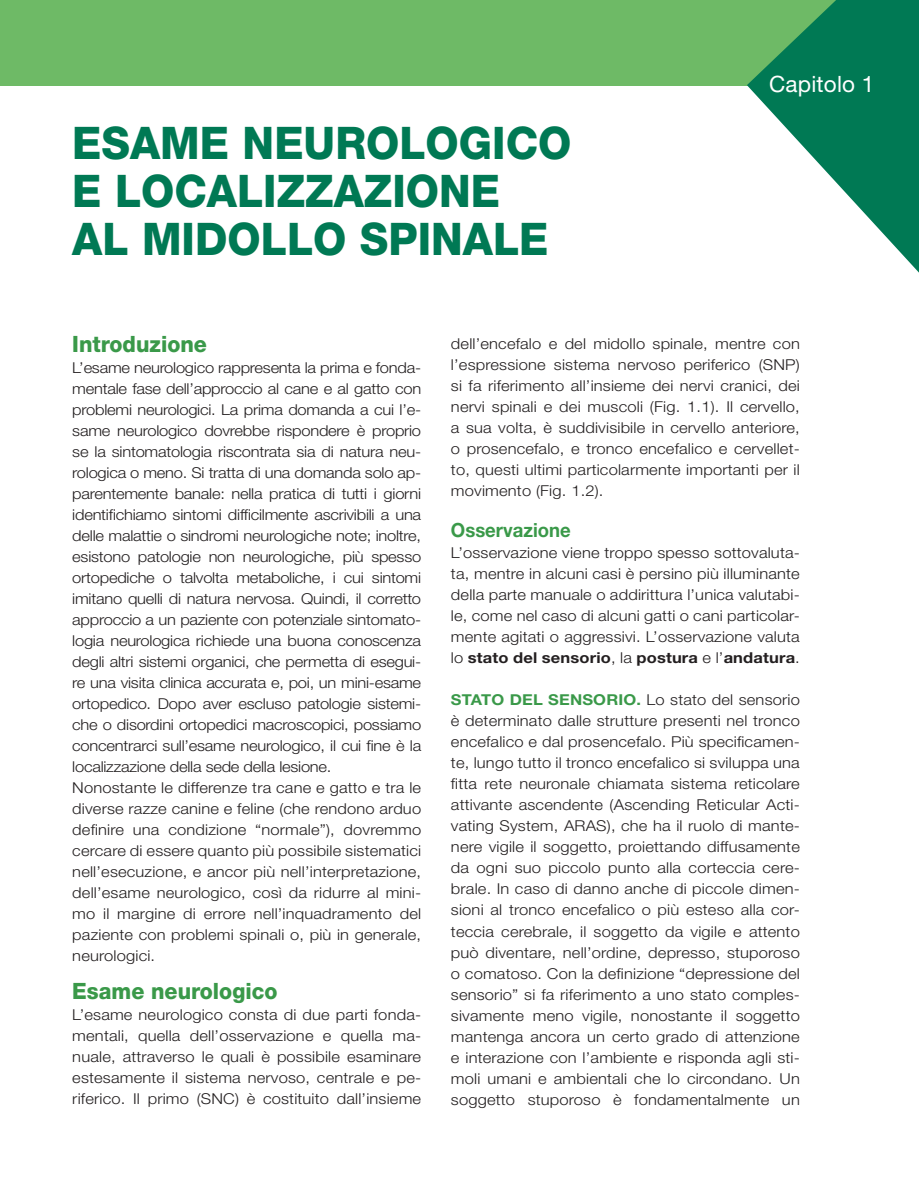
<style>
.page{position:relative;width:919px;height:1191px;background:#fff}
.page>*{position:absolute;margin:0;border:0;box-sizing:border-box;transform-origin:0 0}
.t1{font:800 45px/48px "Helvetica Neue LT Std";color:#007954;scale:.95 1}
.t2{font:800 22.5px "Helvetica Neue LT Std";color:#3a9949;scale:.95 1}
.t3{font:22.5px "Helvetica Neue LT Std";letter-spacing:.01em;color:#fff}
.t4{font:700 19.5px "Helvetica Neue LT Std";color:#3a9949;scale:.95 1}
.t5{font:300 19.5px "Helvetica Neue LT Std";color:#fff}
.t6{font:300 15px/21px "Helvetica Neue LT Std";letter-spacing:-.015em;color:#231f20;text-align:justify;scale:1.1 1}
.s1{font-weight:700}
.s2{font-weight:700;color:#3a9949}
</style>
<div class="page">
<div style="left:0;top:0;width:918px;height:85px;background:#6eba66"></div>
<svg style="left:746px;top:0;width:172px;height:272px;fill:#007954"></svg>
<h1 class="t1" style="left:72px;top:118px;width:527px">ESAME NEUROLOGICO<br>E LOCALIZZAZIONE<br>AL MIDOLLO SPINALE</h1>
<h2 class="t3" style="left:769px;top:70px;width:107px">Capitolo 1</h2>
<h3 class="t5" style="left:822px;top:72px;width:12px">1</h3>
<h2 class="t2" style="left:72px;top:331px;width:143px">Introduzione</h2>
<p class="t6" style="left:72px;top:357px;width:319px;text-align:left">L’esame neurologico rappresenta la prima e fonda&shy;mentale fase dell’approccio al cane e al gatto con problemi neurologici. La prima domanda a cui l’e&shy;same neurologico dovrebbe rispondere è proprio se la sintomatologia riscontrata sia di natura neu&shy;rologica o meno. Si tratta di una domanda solo ap&shy;parentemente banale: nella pratica di tutti i giorni identifichiamo sintomi difficilmente ascrivibili a una delle malattie o sindromi neurologiche note; inoltre, esistono patologie non neurologiche, più spesso ortopediche o talvolta metaboliche, i cui sintomi imitano quelli di natura nervosa. Quindi, il corretto approccio a un paziente con potenziale sintomato&shy;logia neurologica richiede una buona conoscenza degli altri sistemi organici, che permetta di esegui&shy;re una visita clinica accurata e, poi, un mini-esame ortopedico. Dopo aver escluso patologie sistemi&shy;che o disordini ortopedici macroscopici, possiamo concentrarci sull’esame neurologico, il cui fine è la localizzazione della sede della lesione.<br>Nonostante le differenze tra cane e gatto e tra le diverse razze canine e feline (che rendono arduo definire una condizione “normale”), dovremmo cercare di essere quanto più possibile sistematici nell’esecuzione, e ancor più nell’interpretazione, dell’esame neurologico, così da ridurre al mini&shy;mo il margine di errore nell’inquadramento del paziente con problemi spinali o, più in generale, neurologici.</p>
<h2 class="t2" style="left:72px;top:978px;width:217px">Esame neurologico</h2>
<p class="t6" style="left:72px;top:1004px;width:318px">L’esame neurologico consta di due parti fonda&shy;mentali, quella dell’osservazione e quella ma&shy;nuale, attraverso le quali è possibile esaminare estesamente il sistema nervoso, centrale e pe&shy;riferico. Il primo (SNC) è costituito dall’insieme</p>
<p class="t6" style="left:451px;top:333px;width:318px">dell’encefalo e del midollo spinale, mentre con l’espressione sistema nervoso periferico (SNP) si fa riferimento all’insieme dei nervi cranici, dei nervi spinali e dei muscoli (Fig. 1.1). Il cervello, a sua volta, è suddivisibile in cervello anteriore, o prosencefalo, e tronco encefalico e cervellet&shy;to, questi ultimi particolarmente importanti per il movimento (Fig. 1.2).</p>
<h3 class="t4" style="left:451px;top:518px;width:128px">Osservazione</h3>
<p class="t6" style="left:451px;top:542px;width:319px">L’osservazione viene troppo spesso sottovaluta&shy;ta, mentre in alcuni casi è persino più illuminante della parte manuale o addirittura l’unica valutabi&shy;le, come nel caso di alcuni gatti o cani particolar&shy;mente agitati o aggressivi. L’osservazione valuta lo <span class="s1">stato del sensorio</span>, la <span class="s1">postura</span> e l’<span class="s1">andatura</span>.</p>
<p class="t6" style="left:451px;top:689px;width:319px"><span class="s2">STATO DEL SENSORIO.</span> Lo stato del sensorio è determinato dalle strutture presenti nel tronco encefalico e dal prosencefalo. Più specificamen&shy;te, lungo tutto il tronco encefalico si sviluppa una fitta rete neuronale chiamata sistema reticolare attivante ascendente (Ascending Reticular Acti&shy;vating System, ARAS), che ha il ruolo di mante&shy;nere vigile il soggetto, proiettando diffusamente da ogni suo piccolo punto alla corteccia cere&shy;brale. In caso di danno anche di piccole dimen&shy;sioni al tronco encefalico o più esteso alla cor&shy;teccia cerebrale, il soggetto da vigile e attento può diventare, nell’ordine, depresso, stuporoso o comatoso. Con la definizione “depressione del sensorio” si fa riferimento a uno stato comples&shy;sivamente meno vigile, nonostante il soggetto mantenga ancora un certo grado di attenzione e interazione con l’ambiente e risponda agli sti&shy;moli umani e ambientali che lo circondano. Un soggetto stuporoso è fondamentalmente un</p>
</div>
